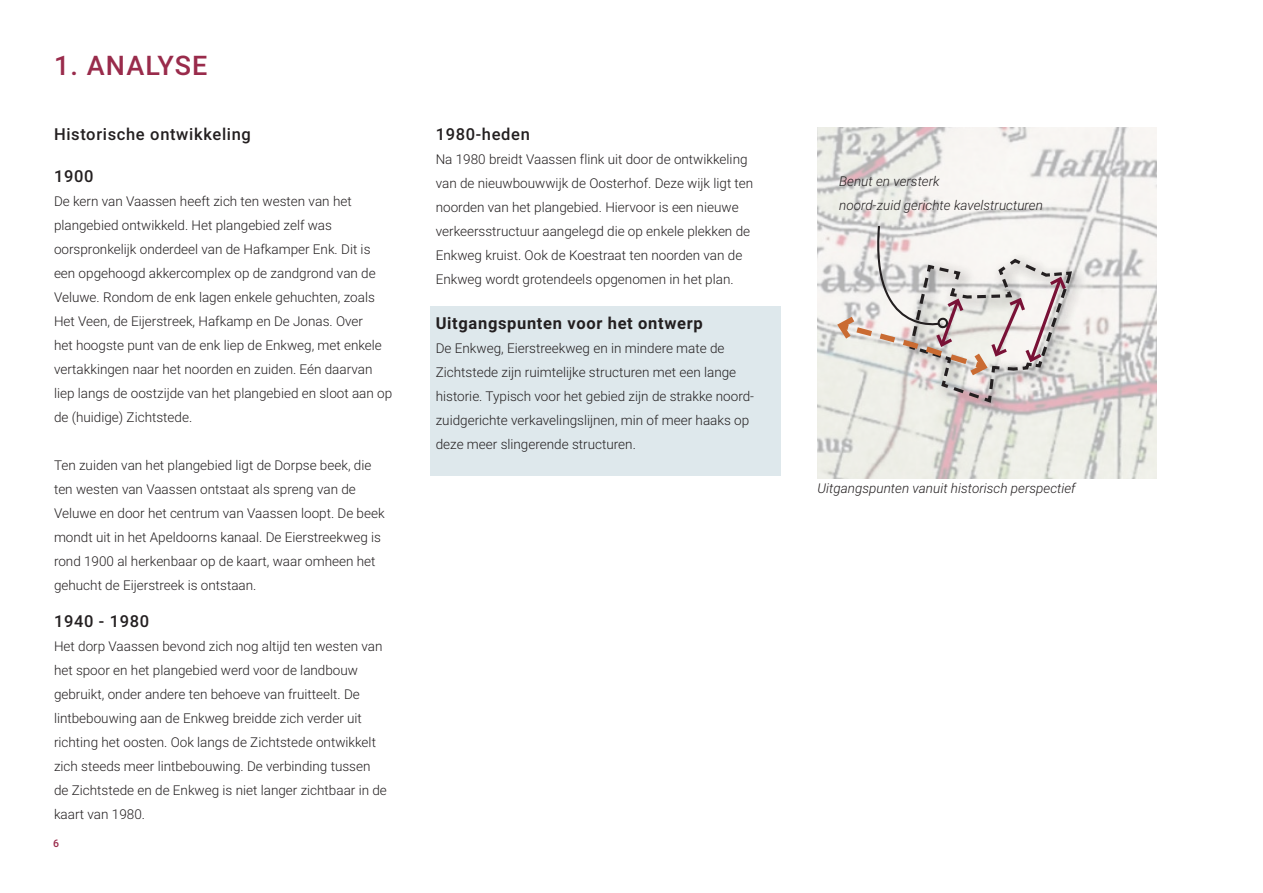
<style>
.page{position:relative;width:1263px;height:893px;background:#fff}
.page>*{position:absolute;margin:0;border:0;box-sizing:border-box;transform-origin:0 0}
.Titel{font:500 27px "Roboto";letter-spacing:.04em;color:#992b4b}
.Subtitel{font:500 16.5px "Roboto";letter-spacing:.04em;color:#231f20}
.Subtitel-2{font:700 16.5px "Roboto";letter-spacing:.04em;color:#231f20}
.Tekst{font:300 13.5px/24px "Roboto";color:#231f20}
.Onderschrift{font:italic 300 13.5px "Roboto";color:#231f20}
.t1{font:500 10.5px "Roboto";color:#992b4b}
</style>
<div class="page">
<div style="left:430px;top:307px;width:350px;height:169px;background:#dee8ec"></div>
<img style="left:817px;top:128px;width:340px;height:350px">
<div style="left:903px;top:253px;width:183px;height:164px;background:#231f20;opacity:.75"></div>
<svg style="left:833px;top:224px;width:241px;height:181px"></svg>
<p class="Titel" style="left:54px;top:46px;width:155px">1. ANALYSE</p>
<p class="Subtitel" style="left:54px;top:123px;width:198px">Historische ontwikkeling</p>
<p class="Subtitel" style="left:54px;top:165px;width:41px">1900</p>
<p class="Tekst" style="left:54px;top:189px;width:340px">De kern van Vaassen heeft zich ten westen van het plangebied ontwikkeld. Het plangebied zelf was oorspronkelijk onderdeel van de Hafkamper Enk. Dit is een opgehoogd akkercomplex op de zandgrond van de Veluwe. Rondom de enk lagen enkele gehuchten, zoals Het Veen, de Eijerstreek, Hafkamp en De Jonas. Over<br>het hoogste punt van de enk liep de Enkweg, met enkele vertakkingen naar het noorden en zuiden. Eén daarvan liep langs de oostzijde van het plangebied en sloot aan op de (huidige) Zichtstede.</p>
<p class="Tekst" style="left:54px;top:453px;width:332px">Ten zuiden van het plangebied ligt de Dorpse beek, die ten westen van Vaassen ontstaat als spreng van de Veluwe en door het centrum van Vaassen loopt. De beek mondt uit in het Apeldoorns kanaal. De Eierstreekweg is rond 1900 al herkenbaar op de kaart, waar omheen het gehucht de Eijerstreek is ontstaan.</p>
<p class="Subtitel" style="left:54px;top:609px;width:97px">1940 - 1980</p>
<p class="Tekst" style="left:54px;top:633px;width:334px">Het dorp Vaassen bevond zich nog altijd ten westen van het spoor en het plangebied werd voor de landbouw gebruikt, onder andere ten behoeve van fruitteelt. De lintbebouwing aan de Enkweg breidde zich verder uit richting het oosten. Ook langs de Zichtstede ontwikkelt zich steeds meer lintbebouwing. De verbinding tussen de Zichtstede en de Enkweg is niet langer zichtbaar in de kaart van 1980.</p>
<p class="t1" style="left:53px;top:835px;width:7px">6</p>
<p class="Subtitel" style="left:436px;top:123px;width:96px">1980-heden</p>
<p class="Tekst" style="left:436px;top:147px;width:319px">Na 1980 breidt Vaassen flink uit door de ontwikkeling van de nieuwbouwwijk de Oosterhof. Deze wijk ligt ten noorden van het plangebied. Hiervoor is een nieuwe verkeersstructuur aangelegd die op enkele plekken de Enkweg kruist. Ook de Koestraat ten noorden van de Enkweg wordt grotendeels opgenomen in het plan.</p>
<p class="Subtitel-2" style="left:436px;top:312px;width:268px">Uitgangspunten voor het ontwerp</p>
<p class="Tekst" style="left:436px;top:336px;width:320px">De Enkweg, Eierstreekweg en in mindere mate de Zichtstede zijn ruimtelijke structuren met een lange historie. Typisch voor het gebied zijn de strakke noord&shy;zuidgerichte verkavelingslijnen, min of meer haaks op deze meer slingerende structuren.</p>
<p class="Onderschrift" style="left:839px;top:172px;width:102px">Benut en versterk</p>
<p class="Onderschrift" style="left:839px;top:196px;width:205px">noord-zuid gerichte kavelstructuren</p>
<p class="Onderschrift" style="left:817px;top:479px;width:260px">Uitgangspunten vanuit historisch perspectief</p>
</div>
